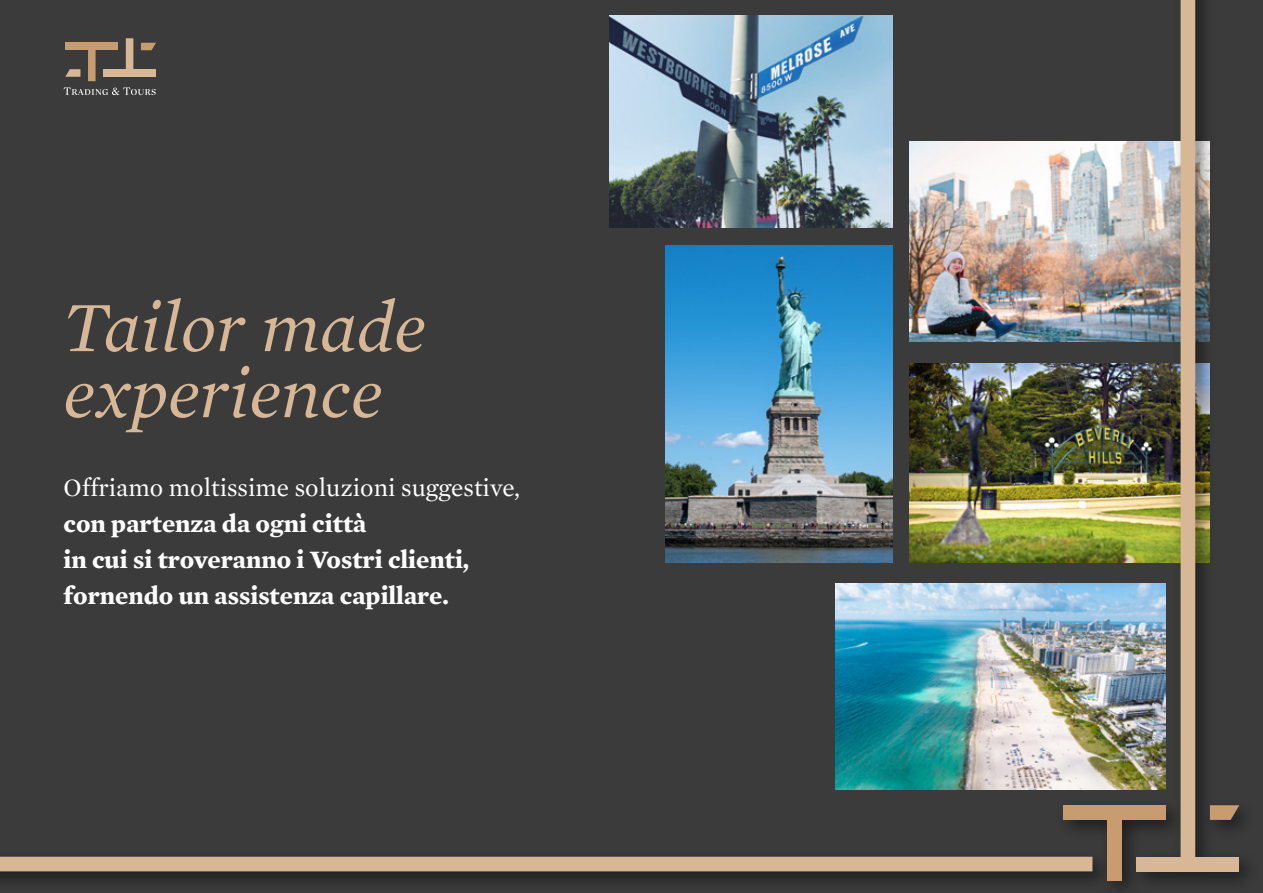
<style>
.page{position:relative;width:1263px;height:893px;background:#fff}
.page>*{position:absolute;margin:0;border:0;box-sizing:border-box;transform-origin:0 0}
.t1{font:italic 72px/66px "Mercury Text G1";color:#d7b796}
.t2{font:700 25.5px/36px "Mercury Text G1";color:#fff}
.t3{font:25.5px "Mercury Text G1";color:#fff}
</style>
<div class="page">
<div style="left:0;top:0;width:1259px;height:893px;background:#000;opacity:.5"></div>
<div style="left:1063px;top:805px;width:103px;height:15px;background:#c79c6e"></div>
<div style="left:1180px;top:0;width:15px;height:858px;background:#d7b796"></div>
<div style="left:1107px;top:816px;width:15px;height:64px;background:#c79c6e"></div>
<svg style="left:1210px;top:805px;width:29px;height:15px"></svg>
<div style="left:1136px;top:857px;width:103px;height:14px;background:#d7b796"></div>
<div style="left:0;top:857px;width:1092px;height:14px;background:#d7b796"></div>
<h1 class="t1" style="left:64px;top:294px;width:364px">Tailor made experience</h1>
<p class="t3" style="left:64px;top:472px;width:458px">Offriamo moltissime soluzioni suggestive,</p>
<p class="t2" style="left:64px;top:505px;width:407px">con partenza da ogni città<br>in cui si troveranno i Vostri clienti, fornendo un assistenza capillare.</p>
</div>
